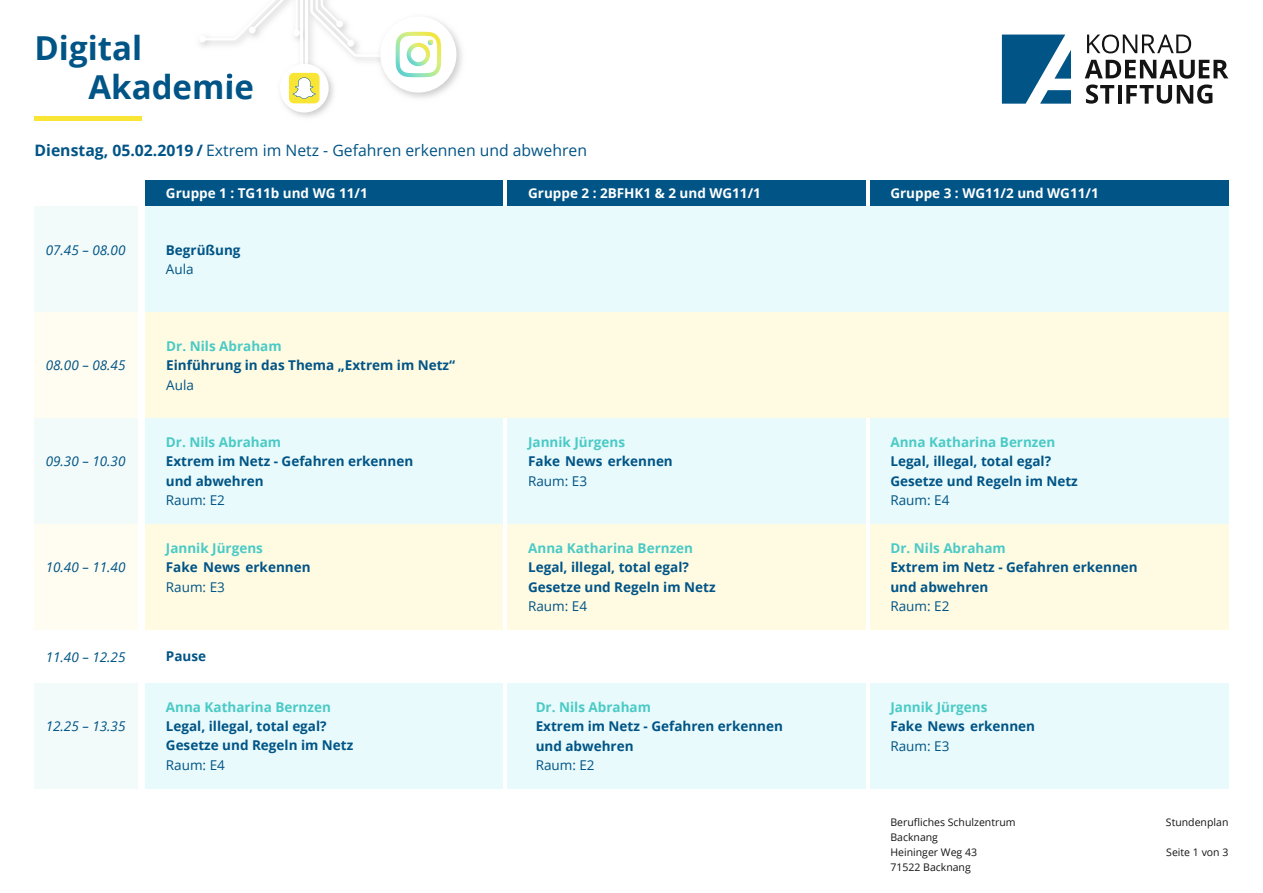
<style>
.page{position:relative;width:1263px;height:893px;background:#fff}
.page>*{position:absolute;margin:0;border:0;box-sizing:border-box;transform-origin:0 0}
.t1{font:700 33px/39px "Open Sans";color:#005486}
.t2{font:15.75px "Open Sans";color:#005486}
.t3{font:700 13.5px/19.5px "Open Sans";color:#005486}
.t4{font:700 13.5px "Open Sans";color:#4acac6}
.t5{font:700 13.5px "Open Sans";color:#fff}
.t6{font:italic 13.5px "Open Sans";color:#005486}
.t7{font:13.5px "Open Sans";color:#005486}
.t8{font:10.5px/15px "Open Sans";color:#131413}
.t9{font:10.5px "Open Sans";color:#131413}
.s1{font-weight:700}
.s2{font-weight:400}
</style>
<div class="page">
<div style="left:145px;top:418px;width:1083px;height:106px;background:#e8fafb"></div>
<div style="left:145px;top:683px;width:1083px;height:106px;background:#e8fafb"></div>
<div style="left:145px;top:524px;width:1083px;height:106px;background:#fffbe2"></div>
<div style="left:145px;top:180px;width:1083px;height:26px;background:#005486"></div>
<svg style="left:1087px;top:35px;width:104px;height:18px"></svg>
<svg style="left:1085px;top:60px;width:143px;height:44px"></svg>
<svg style="left:1002px;top:35px;width:69px;height:69px"></svg>
<hr style="left:35px;top:117px;width:107px;height:4px;background:#f8e536">
<hr style="left:504px;top:146px;width:3px;height:650px;background:#fff">
<hr style="left:866px;top:146px;width:3px;height:650px;background:#fff">
<div style="left:145px;top:206px;width:1083px;height:106px;background:#e8fafb"></div>
<div style="left:35px;top:206px;width:110px;height:106px;background:#f2fbfa"></div>
<div style="left:35px;top:418px;width:110px;height:106px;background:#f2fbfa"></div>
<div style="left:35px;top:683px;width:110px;height:106px;background:#f2fbfa"></div>
<div style="left:35px;top:524px;width:110px;height:106px;background:#fffdf1"></div>
<div style="left:35px;top:312px;width:110px;height:106px;background:#fffdf1"></div>
<div style="left:139px;top:187px;width:6px;height:611px;background:#fff"></div>
<div style="left:145px;top:312px;width:1083px;height:106px;background:#fffbe2"></div>
<img style="left:441px;top:22px;width:21px;height:71px">
<div style="left:380px;top:16px;width:76px;height:77px;background:#fff;border-radius:50%"></div>
<svg style="left:280px;top:64px;width:49px;height:49px"></svg>
<div style="left:289px;top:73px;width:30px;height:30px;background:#f8e536;border-radius:5px"></div>
<svg style="left:199px;top:0;width:242px;height:99px"></svg>
<h1 class="t1" style="left:89px;top:27px;width:167px;text-indent:-54px">Digital<br>Akademie</h1>
<p class="t2" style="left:35px;top:140px;width:554px"><span class="s1">Dienstag, 05.02.2019 /</span> Extrem im Netz - Gefahren erkennen und abwehren</p>
<p class="t6" style="left:46px;top:240px;width:81px">07.45 – 08.00</p>
<p class="t6" style="left:46px;top:356px;width:81px">08.00 – 08.45</p>
<p class="t6" style="left:46px;top:452px;width:81px">09.30 – 10.30</p>
<p class="t6" style="left:46px;top:558px;width:81px">10.40 – 11.40</p>
<p class="t6" style="left:46px;top:647px;width:81px">11.40 – 12.25</p>
<p class="t6" style="left:46px;top:717px;width:81px">12.25 – 13.35</p>
<p class="t5" style="left:166px;top:184px;width:203px">Gruppe 1 : TG11b und WG 11/1</p>
<p class="t5" style="left:528px;top:184px;width:234px">Gruppe 2 : 2BFHK1 &amp; 2 und WG11/1</p>
<p class="t5" style="left:890px;top:184px;width:210px">Gruppe 3 : WG11/2 und WG11/1</p>
<p class="t3" style="left:166px;top:240px;width:76px">Begrüßung</p>
<p class="t7" style="left:166px;top:260px;width:29px">Aula</p>
<p class="t4" style="left:166px;top:336px;width:117px">Dr. Nils Abraham</p>
<p class="t3" style="left:166px;top:355px;width:290px">Einführung in das Thema „Extrem im Netz“</p>
<p class="t7" style="left:166px;top:376px;width:29px">Aula</p>
<p class="t4" style="left:166px;top:432px;width:117px">Dr. Nils Abraham</p>
<p class="t3" style="left:166px;top:451px;width:249px">Extrem im Netz - Gefahren erkennen und abwehren<br><span class="s2">Raum:</span> <span class="s2">E2</span></p>
<p class="t4" style="left:166px;top:538px;width:99px">Jannik Jürgens</p>
<p class="t3" style="left:166px;top:557px;width:146px">Fake News erkennen<br><span class="s2">Raum:</span> <span class="s2">E3</span></p>
<p class="t3" style="left:166px;top:646px;width:42px">Pause</p>
<p class="t4" style="left:166px;top:697px;width:166px">Anna Katharina Bernzen</p>
<p class="t3" style="left:166px;top:716px;width:189px">Legal, illegal, total egal?<br>Gesetze und Regeln im Netz<br><span class="s2">Raum:</span> <span class="s2">E4</span></p>
<p class="t4" style="left:528px;top:432px;width:99px">Jannik Jürgens</p>
<p class="t3" style="left:528px;top:451px;width:146px">Fake News erkennen<br><span class="s2">Raum:</span> <span class="s2">E3</span></p>
<p class="t4" style="left:528px;top:538px;width:166px">Anna Katharina Bernzen</p>
<p class="t3" style="left:528px;top:557px;width:189px">Legal, illegal, total egal?<br>Gesetze und Regeln im Netz<br><span class="s2">Raum:</span> <span class="s2">E4</span></p>
<p class="t4" style="left:536px;top:697px;width:117px">Dr. Nils Abraham</p>
<p class="t3" style="left:536px;top:716px;width:249px">Extrem im Netz - Gefahren erkennen und abwehren<br><span class="s2">Raum:</span> <span class="s2">E2</span></p>
<p class="t4" style="left:890px;top:432px;width:166px">Anna Katharina Bernzen</p>
<p class="t3" style="left:890px;top:451px;width:189px">Legal, illegal, total egal?<br>Gesetze und Regeln im Netz<br><span class="s2">Raum:</span> <span class="s2">E4</span></p>
<p class="t4" style="left:890px;top:538px;width:117px">Dr. Nils Abraham</p>
<p class="t3" style="left:890px;top:557px;width:249px">Extrem im Netz - Gefahren erkennen und abwehren<br><span class="s2">Raum:</span> <span class="s2">E2</span></p>
<p class="t4" style="left:890px;top:697px;width:99px">Jannik Jürgens</p>
<p class="t3" style="left:890px;top:716px;width:146px">Fake News erkennen<br><span class="s2">Raum:</span> <span class="s2">E3</span></p>
<p class="t8" style="left:890px;top:814px;width:127px">Berufliches Schulzentrum<br>Backnang<br>Heininger Weg 43<br>71522 Backnang</p>
<p class="t9" style="left:1166px;top:815px;width:64px">Stundenplan</p>
<p class="t9" style="left:1166px;top:845px;width:64px">Seite 1 von 3</p>
</div>
